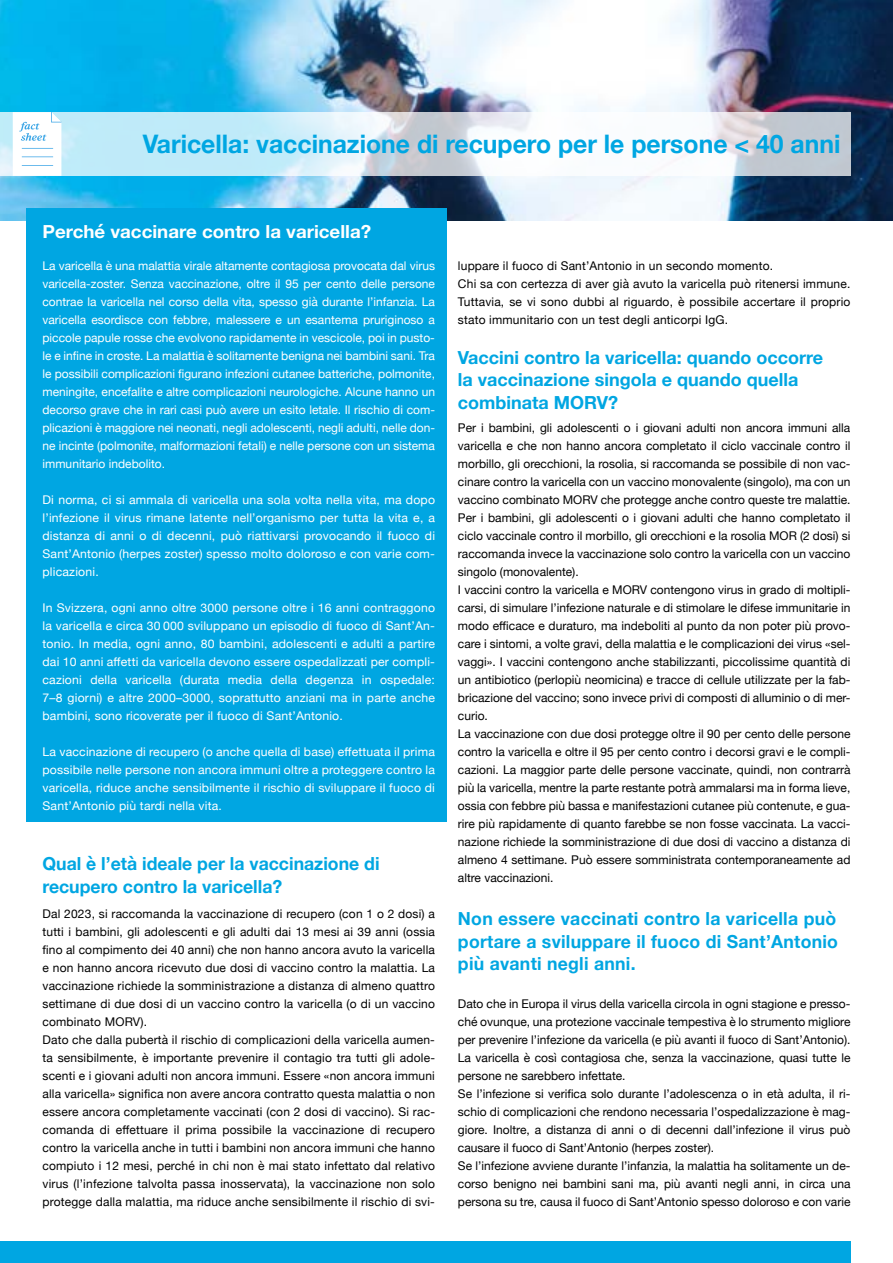
<style>
.page{position:relative;width:893px;height:1263px;background:#fff}
.page>*{position:absolute;margin:0;border:0;box-sizing:border-box;transform-origin:0 0}
.t1{font:700 25.5px "Helvetica Neue";color:#00a6e2}
.t2{font:700 18px/22.5px "Helvetica Neue";color:#00a6e2}
.t3{font:700 18px "Helvetica Neue";color:#fff;scale:1.04 1}
.t4{font:12px/18px "Helvetica Neue";color:#000}
.t5{font:12px/18px "Helvetica Neue";letter-spacing:.015em;color:#fff;text-align:justify}
</style>
<div class="page">
<img style="left:0;top:0;width:893px;height:221px">
<svg style="left:0;top:112px;width:850px;height:64px"></svg>
<svg style="left:13px;top:112px;width:48px;height:64px"></svg>
<div style="left:26px;top:208px;width:420px;height:613px;background:#00a6e2"></div>
<div style="left:0;top:1242px;width:850px;height:21px;background:#00a6e2"></div>
<h1 class="t1" style="left:143px;top:124px;width:699px">Varicella: vaccinazione di recupero per le persone &lt; 40 anni</h1>
<h2 class="t3" style="left:43px;top:218px;width:318px">Perché vaccinare contro la varicella?</h2>
<p class="t5" style="left:43px;top:257px;width:394px">La varicella è una malattia virale altamente contagiosa provocata dal virus varicella-zoster. Senza vaccinazione, oltre il 95 per cento delle persone contrae la varicella nel corso della vita, spesso già durante l’infanzia. La varicella esordisce con febbre, malessere e un esantema pruriginoso a piccole papule rosse che evolvono rapidamente in vescicole, poi in pusto&shy;le e infine in croste. La malattia è solitamente benigna nei bambini sani. Tra le possibili complicazioni figurano infezioni cutanee batteriche, polmonite, meningite, encefalite e altre complicazioni neurologiche. Alcune hanno un decorso grave che in rari casi può avere un esito letale. Il rischio di com&shy;plicazioni è maggiore nei neonati, negli adolescenti, negli adulti, nelle don&shy;ne incinte (polmonite, malformazioni fetali) e nelle persone con un sistema immunitario indebolito.</p>
<p class="t5" style="left:43px;top:491px;width:394px">Di norma, ci si ammala di varicella una sola volta nella vita, ma dopo l’infezione il virus rimane latente nell’organismo per tutta la vita e, a distanza di anni o di decenni, può riattivarsi provocando il fuoco di Sant’Antonio (herpes zoster) spesso molto doloroso e con varie com&shy;plicazioni.</p>
<p class="t5" style="left:43px;top:599px;width:394px">In Svizzera, ogni anno oltre 3000 persone oltre i 16 anni contraggono la varicella e circa 30 000 sviluppano un episodio di fuoco di Sant’An&shy;tonio. In media, ogni anno, 80 bambini, adolescenti e adulti a partire dai 10 anni affetti da varicella devono essere ospedalizzati per compli&shy;cazioni della varicella (durata media della degenza in ospedale:<br>7–8 giorni) e altre 2000–3000, soprattutto anziani ma in parte anche bambini, sono ricoverate per il fuoco di Sant’Antonio.</p>
<p class="t5" style="left:43px;top:743px;width:394px">La vaccinazione di recupero (o anche quella di base) effettuata il prima possibile nelle persone non ancora immuni oltre a proteggere contro la varicella, riduce anche sensibilmente il rischio di sviluppare il fuoco di Sant’Antonio più tardi nella vita.</p>
<h2 class="t2" style="left:43px;top:853px;width:339px">Qual è l’età ideale per la vaccinazione di recupero contro la varicella?</h2>
<p class="t4" style="left:43px;top:905px;width:394px">Dal 2023, si raccomanda la vaccinazione di recupero (con 1 o 2 dosi) a tutti i bambini, gli adolescenti e gli adulti dai 13 mesi ai 39 anni (ossia fino al compimento dei 40 anni) che non hanno ancora avuto la varicella e non hanno ancora ricevuto due dosi di vaccino contro la malattia. La vaccinazione richiede la somministrazione a distanza di almeno quattro settimane di due dosi di un vaccino contro la varicella (o di un vaccino combinato MORV).<br>Dato che dalla pubertà il rischio di complicazioni della varicella aumen&shy;ta sensibilmente, è importante prevenire il contagio tra tutti gli adole&shy;scenti e i giovani adulti non ancora immuni. Essere «non ancora immuni alla varicella» significa non avere ancora contratto questa malattia o non essere ancora completamente vaccinati (con 2 dosi di vaccino). Si rac&shy;comanda di effettuare il prima possibile la vaccinazione di recupero contro la varicella anche in tutti i bambini non ancora immuni che hanno compiuto i 12 mesi, perché in chi non è mai stato infettato dal relativo virus (l’infezione talvolta passa inosservata), la vaccinazione non solo protegge dalla malattia, ma riduce anche sensibilmente il rischio di svi-</p>
<p class="t4" style="left:458px;top:257px;width:394px">luppare il fuoco di Sant’Antonio in un secondo momento.<br>Chi sa con certezza di aver già avuto la varicella può ritenersi immune.<br>Tuttavia, se vi sono dubbi al riguardo, è possibile accertare il proprio stato immunitario con un test degli anticorpi IgG.</p>
<h2 class="t2" style="left:458px;top:346px;width:367px">Vaccini contro la varicella: quando occorre la vaccinazione singola e quando quella combinata MORV?</h2>
<p class="t4" style="left:458px;top:419px;width:394px">Per i bambini, gli adolescenti o i giovani adulti non ancora immuni alla varicella e che non hanno ancora completato il ciclo vaccinale contro il morbillo, gli orecchioni, la rosolia, si raccomanda se possibile di non vac&shy;cinare contro la varicella con un vaccino monovalente (singolo), ma con un vaccino combinato MORV che protegge anche contro queste tre malattie.<br>Per i bambini, gli adolescenti o i giovani adulti che hanno completato il ciclo vaccinale contro il morbillo, gli orecchioni e la rosolia MOR (2 dosi) si raccomanda invece la vaccinazione solo contro la varicella con un vaccino singolo (monovalente).<br>I vaccini contro la varicella e MORV contengono virus in grado di moltipli&shy;carsi, di simulare l’infezione naturale e di stimolare le difese immunitarie in modo efficace e duraturo, ma indeboliti al punto da non poter più provo&shy;care i sintomi, a volte gravi, della malattia e le complicazioni dei virus «sel&shy;vaggi». I vaccini contengono anche stabilizzanti, piccolissime quantità di un antibiotico (perlopiù neomicina) e tracce di cellule utilizzate per la fab&shy;bricazione del vaccino; sono invece privi di composti di alluminio o di mer&shy;curio.<br>La vaccinazione con due dosi protegge oltre il 90 per cento delle persone contro la varicella e oltre il 95 per cento contro i decorsi gravi e le compli&shy;cazioni. La maggior parte delle persone vaccinate, quindi, non contrarrà più la varicella, mentre la parte restante potrà ammalarsi ma in forma lieve, ossia con febbre più bassa e manifestazioni cutanee più contenute, e gua&shy;rire più rapidamente di quanto farebbe se non fosse vaccinata. La vacci&shy;nazione richiede la somministrazione di due dosi di vaccino a distanza di almeno 4 settimane. Può essere somministrata contemporaneamente ad altre vaccinazioni.</p>
<h2 class="t2" style="left:458px;top:908px;width:382px;text-align:justify">Non essere vaccinati contro la varicella può portare a sviluppare il fuoco di Sant’Antonio più avanti negli anni.</h2>
<p class="t4" style="left:458px;top:995px;width:394px">Dato che in Europa il virus della varicella circola in ogni stagione e presso&shy;ché ovunque, una protezione vaccinale tempestiva è lo strumento migliore per prevenire l’infezione da varicella (e più avanti il fuoco di Sant’Antonio).<br>La varicella è così contagiosa che, senza la vaccinazione, quasi tutte le persone ne sarebbero infettate.<br>Se l’infezione si verifica solo durante l’adolescenza o in età adulta, il ri&shy;schio di complicazioni che rendono necessaria l’ospedalizzazione è mag&shy;giore. Inoltre, a distanza di anni o di decenni dall’infezione il virus può causare il fuoco di Sant’Antonio (herpes zoster).<br>Se l’infezione avviene durante l’infanzia, la malattia ha solitamente un de&shy;corso benigno nei bambini sani ma, più avanti negli anni, in circa una persona su tre, causa il fuoco di Sant’Antonio spesso doloroso e con varie</p>
</div>
